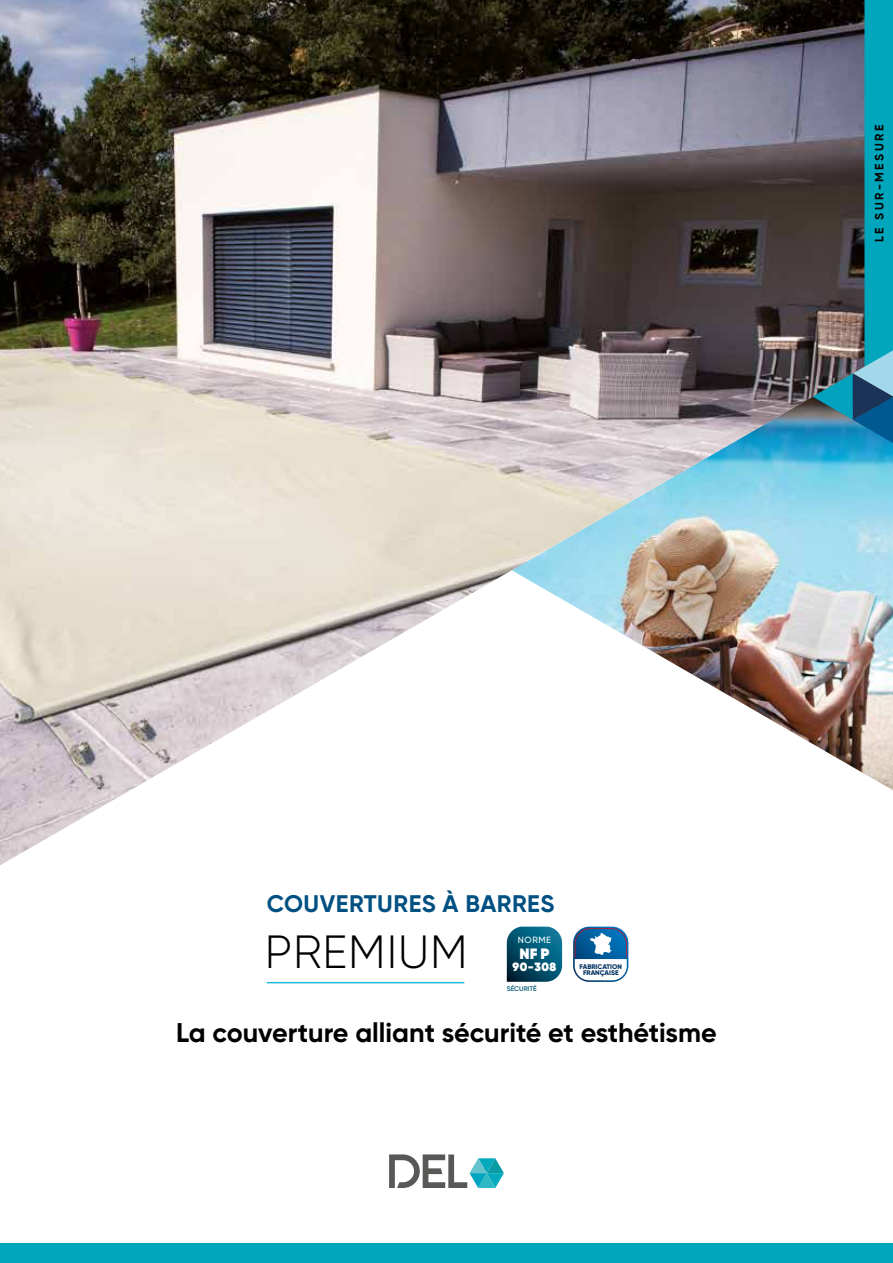
<style>
.page{position:relative;width:893px;height:1263px;background:#fff}
.page>*{position:absolute;margin:0;border:0;box-sizing:border-box;transform-origin:0 0}
.t1{font:300 46.5px "Gilroy";letter-spacing:.02em;color:#000}
.t2{font:700 27px "Gilroy";color:#000}
.t3{font:700 24px "Gilroy";letter-spacing:.02em;color:#005082}
.t4{font:800 15px "Gilroy";color:#fff}
.t5{font:700 12px "Gilroy";letter-spacing:.21em;color:#000}
.t6{font:800 12px "Gilroy";color:#fff}
.t7{font:500 9px "Gilroy";letter-spacing:.06em;color:#fff}
.t8{font:800 6.75px "Gilroy";color:#063363}
.t9{font:600 6.75px "Gilroy";color:#005977}
</style>
<div class="page">
<img style="left:0;top:0;width:893px;height:865px">
<svg style="left:813px;top:0;width:80px;height:443px;background:#3b6b79"></svg>
<div style="left:0;top:1244px;width:893px;height:19px;background:#00a7bc"></div>
<svg style="left:389px;top:1154px;width:115px;height:34px"></svg>
<hr style="left:267px;top:982px;width:197px;height:1px;background:#1dbadf">
<svg style="left:573px;top:927px;width:55px;height:55px"></svg>
<svg style="left:507px;top:927px;width:55px;height:55px;background:#0f5c76"></svg>
<p class="t5" style="left:872px;top:242px;width:119px;rotate:-90deg">LE SUR-MESURE</p>
<p class="t3" style="left:267px;top:889px;width:289px">COUVERTURES À BARRES</p>
<h1 class="t1" style="left:265px;top:923px;width:204px">PREMIUM</h1>
<p class="t7" style="left:518px;top:935px;width:34px">NORME</p>
<p class="t6" style="left:513px;top:959px;width:45px">90-308</p>
<p class="t4" style="left:519px;top:944px;width:31px">NF P</p>
<p class="t9" style="left:507px;top:984px;width:31px">SÉCURITÉ</p>
<p class="t8" style="left:580px;top:962px;width:44px">FABRICATION</p>
<p class="t8" style="left:583px;top:969px;width:37px">FRANÇAISE</p>
<p class="t2" style="left:176px;top:1016px;width:542px">La couverture alliant sécurité et esthétisme</p>
</div>
